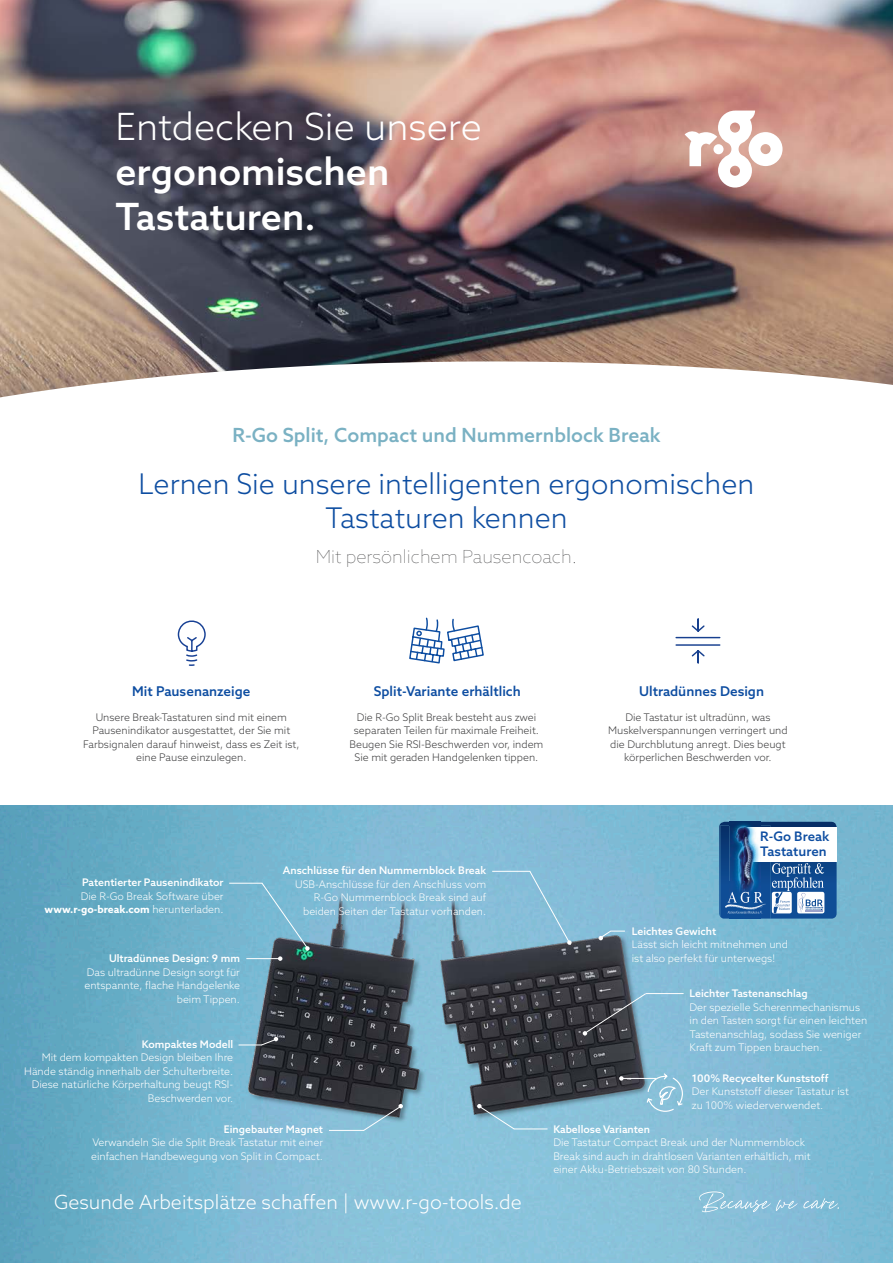
<style>
.page{position:relative;width:893px;height:1263px;background:#fff}
.page>*{position:absolute;margin:0;border:0;box-sizing:border-box;transform-origin:0 0}
.t1{font:500 37.5px/45px "Azo Sans";color:#fff}
.t2{font:300 37.5px "Azo Sans";color:#fff}
.t3{font:300 28.5px "Azo Sans";color:#0d4da1}
.t4{font:300 19.5px "Azo Sans";color:#fff}
.t5{font:500 19.5px "Azo Sans";color:#7ab1c3}
.t6{font:100 18px "Azo Sans";color:#3e3e3f}
.t7{font:500 13.5px "Azo Sans";color:#0d4da1}
.t8{font:500 13.2px/15.8px "Azo Sans";color:#0d4da1}
.t9{font:300 10.5px/13.5px "Azo Sans";color:#fff}
.t10{font:300 10.5px/13.5px "Azo Sans";color:#3e3e3f;text-align:center}
.t11{font:500 10.5px "Azo Sans";color:#fff}
.s1{font-weight:700}
</style>
<div class="page">
<img style="left:0;top:806px;width:893px;height:457px">
<img style="left:229px;top:892px;width:439px;height:247px">
<img style="left:0;top:0;width:893px;height:360px">
<svg style="left:0;top:360px;width:893px;height:286px"></svg>
<svg style="left:408px;top:616px;width:77px;height:48px"></svg>
<svg style="left:528px;top:870px;width:44px;height:76px;background:#88bdd7"></svg>
<hr style="left:492px;top:871px;width:38px;height:1px;background:#fff">
<svg style="left:583px;top:992px;width:64px;height:43px;background:#4e5963"></svg>
<hr style="left:646px;top:993px;width:38px;height:1px;background:#fff">
<hr style="left:229px;top:883px;width:33px;height:1px;background:#fff">
<svg style="left:261px;top:882px;width:49px;height:79px;background:#6fa6ba"></svg>
<hr style="left:246px;top:958px;width:34px;height:1px;background:#fff">
<svg style="left:239px;top:1037px;width:39px;height:9px"></svg>
<svg style="left:685px;top:111px;width:97px;height:77px"></svg>
<div style="left:713px;top:144px;width:10px;height:10px;background:#fff;border-radius:50%"></div>
<svg style="left:477px;top:1104px;width:38px;height:26px"></svg>
<hr style="left:514px;top:1128px;width:33px;height:1px;background:#fff">
<hr style="left:676px;top:637px;width:44px;height:1px;background:#17408f">
<hr style="left:676px;top:644px;width:44px;height:2px;background:#17408f">
<svg style="left:690px;top:618px;width:16px;height:46px"></svg>
<svg style="left:699px;top:1191px;width:98px;height:21px;background:#94c5dd"></svg>
<svg style="left:803px;top:1198px;width:36px;height:11px"></svg>
<hr style="left:621px;top:1078px;width:35px;height:1px;background:#fff">
<svg style="left:646px;top:1072px;width:37px;height:41px;background:#98c8dd"></svg>
<svg style="left:619px;top:1076px;width:5px;height:5px"></svg>
<svg style="left:598px;top:930px;width:27px;height:10px"></svg>
<svg style="left:362px;top:1104px;width:41px;height:28px"></svg>
<hr style="left:329px;top:1130px;width:35px;height:1px;background:#fff">
<svg style="left:177px;top:619px;width:28px;height:47px"></svg>
<svg style="left:719px;top:822px;width:118px;height:96px"></svg>
<p class="t2" style="left:115px;top:102px;width:368px">Entdecken Sie unsere</p>
<p class="t1" style="left:115px;top:149px;width:275px">ergonomischen<br>Tastaturen.</p>
<p class="t5" style="left:232px;top:423px;width:430px">R-Go Split, Compact und Nummernblock Break</p>
<p class="t3" style="left:139px;top:465px;width:617px">Lernen Sie unsere intelligenten ergonomischen</p>
<p class="t3" style="left:325px;top:499px;width:244px">Tastaturen kennen</p>
<p class="t6" style="left:316px;top:544px;width:263px">Mit persönlichem Pausencoach.</p>
<p class="t7" style="left:132px;top:682px;width:120px">Mit Pausenanzeige</p>
<p class="t10" style="left:83px;top:710px;width:218px">Unsere Break-Tastaturen sind mit einem Pausenindikator ausgestattet, der Sie mit Farbsignalen darauf hinweist, dass es Zeit ist, eine Pause einzulegen.</p>
<p class="t7" style="left:374px;top:682px;width:148px">Split-Variante erhältlich</p>
<p class="t10" style="left:349px;top:710px;width:195px">Die R-Go Split Break besteht aus zwei separaten Teilen für maximale Freiheit.<br>Beugen Sie RSI-Beschwerden vor, indem Sie mit geraden Handgelenken tippen.</p>
<p class="t11" style="left:82px;top:875px;width:143px">Patentierter Pausenindikator</p>
<p class="t9" style="left:45px;top:889px;width:181px;text-align:right">Die R-Go Break Software über <span class="s1">www.r-go-break.com</span> herunterladen.</p>
<p class="t11" style="left:109px;top:952px;width:132px">Ultradünnes Design: 9 mm</p>
<p class="t9" style="left:84px;top:965px;width:157px;text-align:right">Das ultradünne Design sorgt für entspannte, flache Handgelenke beim Tippen.</p>
<p class="t11" style="left:142px;top:1037px;width:93px">Kompaktes Modell</p>
<p class="t9" style="left:24px;top:1050px;width:210px;text-align:right">Mit dem kompakten Design bleiben Ihre Hände ständig innerhalb der Schulterbreite.<br>Diese natürliche Körperhaltung beugt RSI-Beschwerden vor.</p>
<p class="t11" style="left:283px;top:863px;width:205px">Anschlüsse für den Nummernblock Break</p>
<p class="t9" style="left:295px;top:877px;width:193px;text-align:right">USB-Anschlüsse für den Anschluss vom<br>R-Go Nummernblock Break sind auf beiden Seiten der Tastatur vorhanden.</p>
<p class="t7" style="left:639px;top:682px;width:126px">Ultradünnes Design</p>
<p class="t10" style="left:608px;top:710px;width:181px">Die Tastatur ist ultradünn, was Muskelverspannungen verringert und die Durchblutung anregt. Dies beugt körperlichen Beschwerden vor.</p>
<p class="t8" style="left:760px;top:828px;width:71px">R-Go Break<br>Tastaturen</p>
<p class="t11" style="left:632px;top:924px;width:86px">Leichtes Gewicht</p>
<p class="t9" style="left:632px;top:937px;width:158px">Lässt sich leicht mitnehmen und ist also perfekt für unterwegs!</p>
<p class="t11" style="left:689px;top:987px;width:120px">Leichter Tastenanschlag</p>
<p class="t9" style="left:689px;top:1000px;width:179px">Der spezielle Scherenmechanismus in den Tasten sorgt für einen leichten Tastenanschlag, sodass Sie weniger Kraft zum Tippen brauchen.</p>
<p class="t11" style="left:692px;top:1071px;width:138px">100% Recycelter Kunststoff</p>
<p class="t9" style="left:692px;top:1084px;width:159px">Der Kunststoff dieser Tastatur ist zu 100% wiederverwendet.</p>
<p class="t11" style="left:224px;top:1122px;width:101px">Eingebauter Magnet</p>
<p class="t9" style="left:91px;top:1135px;width:233px">Verwandeln Sie die Split Break Tastatur mit einer einfachen Handbewegung von Split in Compact.</p>
<p class="t4" style="left:54px;top:1189px;width:469px">Gesunde Arbeitsplätze schaffen | www.r-go-tools.de</p>
<p class="t11" style="left:553px;top:1122px;width:98px">Kabellose Varianten</p>
<p class="t9" style="left:553px;top:1135px;width:259px">Die Tastatur Compact Break und der Nummernblock<br>Break sind auch in drahtlosen Varianten erhältlich, mit einer Akku-Betriebszeit von 80 Stunden.</p>
</div>
